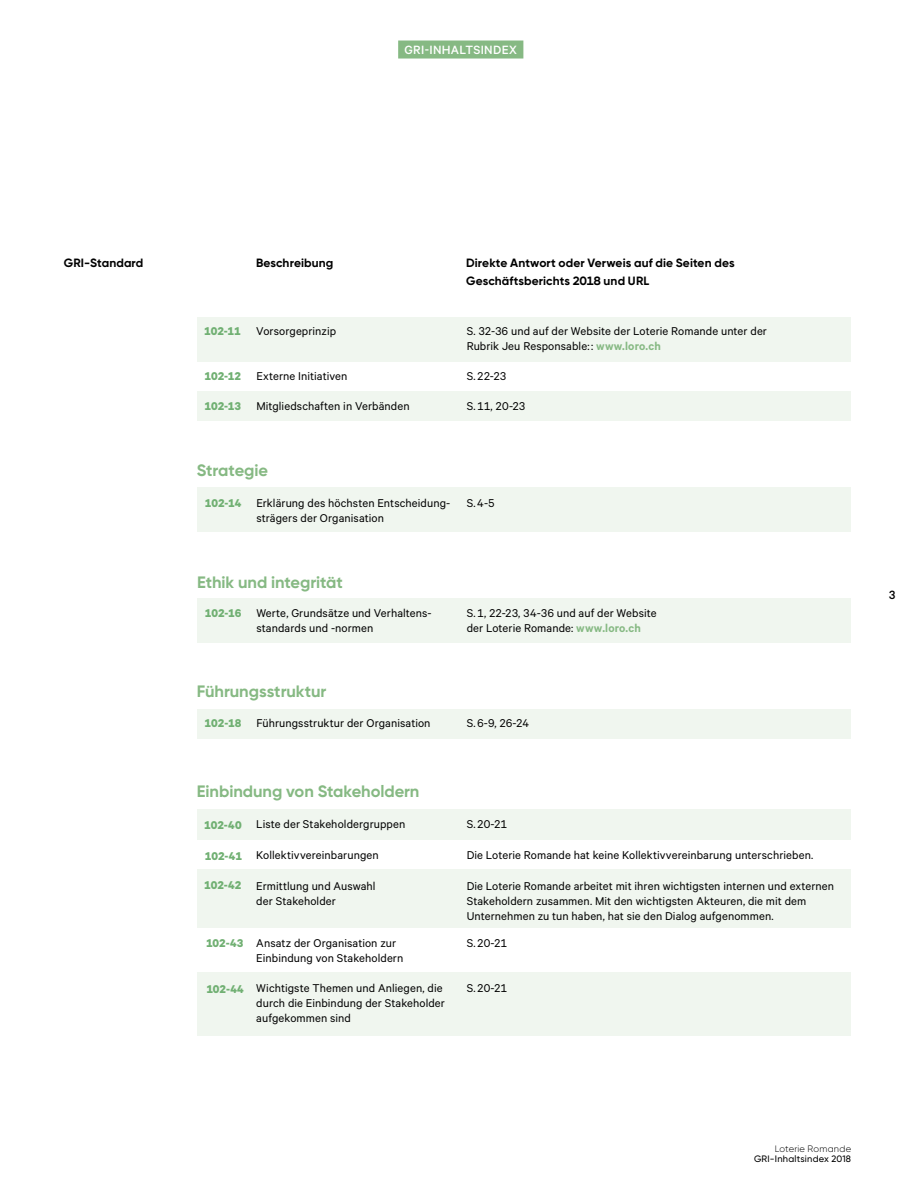
<style>
.page{position:relative;width:915px;height:1191px;background:#fff}
.page>*{position:absolute;margin:0;border:0;box-sizing:border-box;transform-origin:0 0}
.t1{font:700 16.5px "Gilroy";letter-spacing:-.005em;color:#86b983}
.t2{font:500 13.5px "Calibre";letter-spacing:.025em;color:#fff}
.t3{font:500 13.5px "Calibre";color:#000}
.t4{font:12.75px/15px "Calibre";letter-spacing:.005em;color:#000}
.t5{font:700 12.75px "Calibre";color:#71b073}
.t6{font:700 12px/18px "Gilroy";letter-spacing:.01em;color:#000}
.t7{font:500 9.3px "Gilroy";letter-spacing:.025em;color:#000}
.t8{font:300 9.3px "Gilroy";letter-spacing:.02em;color:#000}
.s1{font-weight:600;color:#86b983}
</style>
<div class="page">
<div style="left:398px;top:41px;width:125px;height:18px;background:#86b983"></div>
<div style="left:197px;top:317px;width:653px;height:44px;background:#f0f6ef"></div>
<div style="left:197px;top:391px;width:653px;height:30px;background:#f0f6ef"></div>
<div style="left:197px;top:709px;width:653px;height:29px;background:#f0f6ef"></div>
<div style="left:197px;top:487px;width:653px;height:45px;background:#f0f6ef"></div>
<div style="left:197px;top:598px;width:653px;height:44px;background:#f0f6ef"></div>
<div style="left:197px;top:809px;width:653px;height:31px;background:#f0f6ef"></div>
<div style="left:197px;top:972px;width:653px;height:63px;background:#f0f6ef"></div>
<div style="left:197px;top:869px;width:653px;height:59px;background:#f0f6ef"></div>
<p class="t2" style="left:404px;top:42px;width:114px">GRI-INHALTSINDEX</p>
<p class="t6" style="left:64px;top:253px;width:81px">GRI-Standard</p>
<p class="t6" style="left:256px;top:253px;width:79px">Beschreibung</p>
<p class="t6" style="left:466px;top:253px;width:270px">Direkte Antwort oder Verweis auf die Seiten des<br>Geschäftsberichts 2018 und URL</p>
<p class="t5" style="left:204px;top:323px;width:38px">102-11</p>
<p class="t5" style="left:204px;top:368px;width:38px">102-12</p>
<p class="t5" style="left:204px;top:398px;width:38px">102-13</p>
<p class="t4" style="left:256px;top:323px;width:81px">Vorsorgeprinzip</p>
<p class="t4" style="left:466px;top:323px;width:302px">S. 32-36 und auf der Website der Loterie Romande unter der<br>Rubrik Jeu Responsable: : <span class="s1">www.loro.ch</span></p>
<p class="t4" style="left:256px;top:368px;width:92px">Externe Initiativen</p>
<p class="t4" style="left:466px;top:368px;width:41px">S.22-23</p>
<p class="t4" style="left:256px;top:398px;width:155px">Mitgliedschaften in Verbänden</p>
<p class="t4" style="left:466px;top:398px;width:60px">S.11, 20-23</p>
<p class="t1" style="left:197px;top:460px;width:73px">Strategie</p>
<p class="t5" style="left:205px;top:495px;width:38px">102-14</p>
<p class="t4" style="left:256px;top:495px;width:195px">Erklärung des höchsten Entscheidung&shy;strägers der Organisation</p>
<p class="t4" style="left:466px;top:495px;width:29px">S.4-5</p>
<p class="t1" style="left:197px;top:572px;width:147px">Ethik und integrität</p>
<p class="t5" style="left:205px;top:605px;width:38px">102-16</p>
<p class="t4" style="left:256px;top:605px;width:177px">Werte, Grundsätze und Verhaltens&shy;standards und -normen</p>
<p class="t4" style="left:466px;top:605px;width:191px">S.1, 22-23, 34-36 und auf der Website der Loterie Romande: <span class="s1">www.loro.ch</span></p>
<p class="t1" style="left:197px;top:681px;width:131px">Führungsstruktur</p>
<p class="t5" style="left:204px;top:715px;width:38px">102-18</p>
<p class="t4" style="left:256px;top:715px;width:176px">Führungsstruktur der Organisation</p>
<p class="t4" style="left:466px;top:715px;width:64px">S.6-9, 26-24</p>
<p class="t1" style="left:197px;top:780px;width:224px">Einbindung von Stakeholdern</p>
<p class="t5" style="left:204px;top:817px;width:39px">102-40</p>
<p class="t5" style="left:205px;top:848px;width:39px">102-41</p>
<p class="t5" style="left:204px;top:877px;width:39px">102-42</p>
<p class="t5" style="left:206px;top:935px;width:39px">102-43</p>
<p class="t5" style="left:206px;top:981px;width:39px">102-44</p>
<p class="t4" style="left:256px;top:816px;width:150px">Liste der Stakeholdergruppen</p>
<p class="t4" style="left:466px;top:816px;width:42px">S.20-21</p>
<p class="t4" style="left:256px;top:847px;width:124px">Kollektivvereinbarungen</p>
<p class="t4" style="left:466px;top:847px;width:348px">Die Loterie Romande hat keine Kollektivvereinbarung unterschrieben.</p>
<p class="t4" style="left:256px;top:877px;width:121px">Ermittlung und Auswahl der Stakeholder</p>
<p class="t4" style="left:466px;top:877px;width:369px">Die Loterie Romande arbeitet mit ihren wichtigsten internen und externen<br>Stakeholdern zusammen. Mit den wichtigsten Akteuren, die mit dem<br>Unternehmen zu tun haben, hat sie den Dialog aufgenommen.</p>
<p class="t4" style="left:256px;top:935px;width:148px">Ansatz der Organisation zur<br>Einbindung von Stakeholdern</p>
<p class="t4" style="left:466px;top:935px;width:42px">S.20-21</p>
<p class="t4" style="left:256px;top:980px;width:190px">Wichtigste Themen und Anliegen, die durch die Einbindung der Stakeholder aufgekommen sind</p>
<p class="t4" style="left:466px;top:980px;width:42px">S.20-21</p>
<p class="t3" style="left:889px;top:587px;width:8px">3</p>
<p class="t8" style="left:774px;top:1143px;width:78px">Loterie Romande</p>
<p class="t7" style="left:753px;top:1153px;width:99px">GRI-Inhaltsindex 2018</p>
</div>
